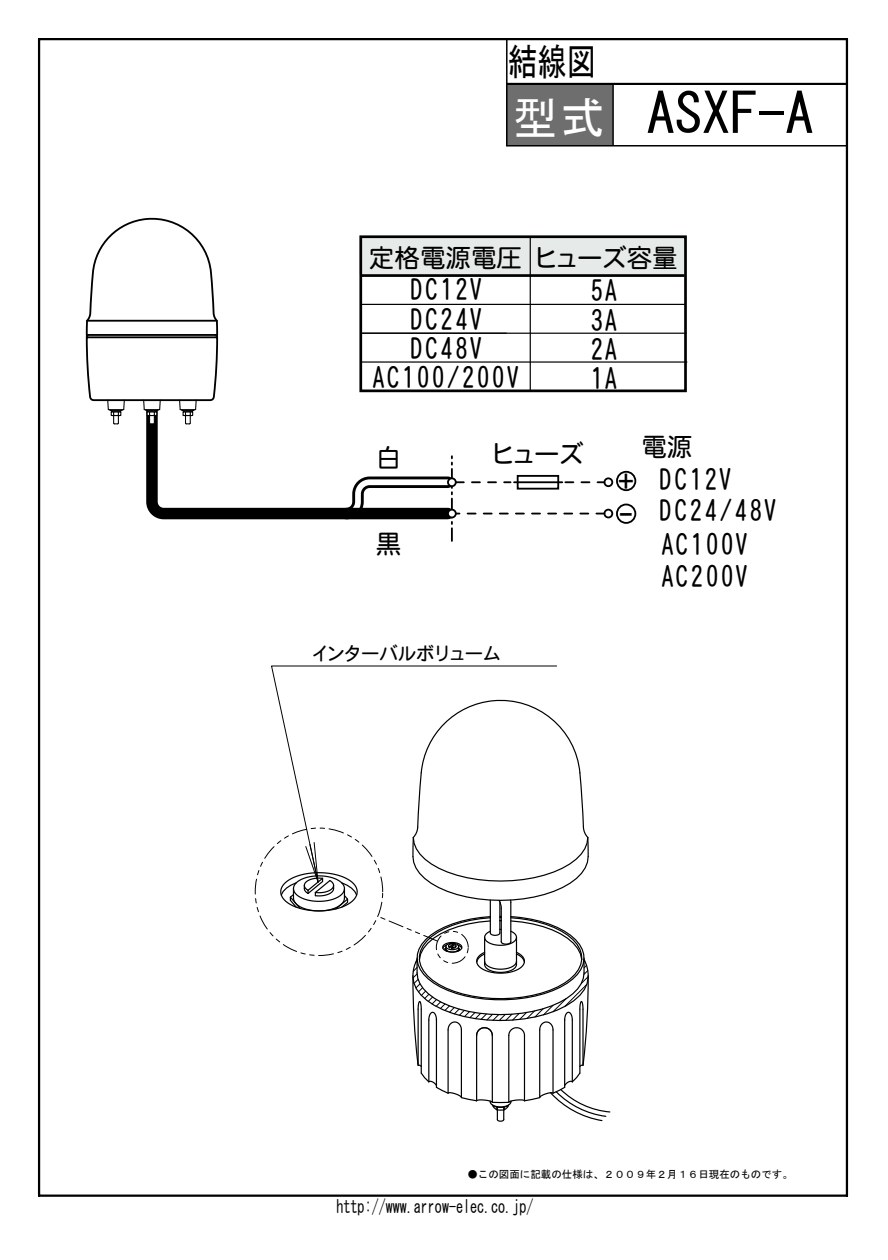
<style>
.page{position:relative;width:888px;height:1260px;background:#fff}
.page>*{position:absolute;margin:0;border:0;box-sizing:border-box;transform-origin:0 0}
.t1{font:55.5px "MS Gothic";color:#000}
.t2{font:37.5px "MS Gothic";color:#000;scale:.78 1}
.t3{font:33.45px "Arial";color:#000;scale:1.28 1}
.t4{font:31.05px "Arial";color:#000;scale:.95 1}
.t5{font:25.5px/29.1px "HGP Heisei Marugothictai W4";color:#000}
.t6{font:18.45px "HGP Heisei Marugothictai W4";color:#000}
.t7{font:18px "MS Gothic";color:#000;scale:.78 1}
.t8{font:10.5px "MS Gothic";color:#000}
.s1{font-size:45px;color:#fff}
</style>
<div class="page">
<div style="left:507px;top:84px;width:106px;height:62px;background:#6e6e6e"></div>
<hr style="left:507px;top:83px;width:340px;height:2px;background:#000">
<hr style="left:506px;top:39px;width:2px;height:107px;background:#000">
<hr style="left:612px;top:84px;width:2px;height:62px;background:#000">
<hr style="left:507px;top:145px;width:340px;height:2px;background:#000">
<hr style="left:39px;top:38px;width:808px;height:2px;background:#000">
<hr style="left:38px;top:39px;width:2px;height:1157px;background:#000">
<hr style="left:846px;top:39px;width:2px;height:1157px;background:#000">
<hr style="left:39px;top:1195px;width:808px;height:2px;background:#000">
<hr style="left:501px;top:908px;width:1px;height:34px;background:#000">
<hr style="left:510px;top:902px;width:1px;height:40px;background:#000">
<hr style="left:490px;top:900px;width:1px;height:33px;background:#000">
<hr style="left:499px;top:902px;width:1px;height:31px;background:#000">
<svg style="left:428px;top:723px;width:161px;height:186px"></svg>
<svg style="left:377px;top:915px;width:234px;height:207px"></svg>
<svg style="left:271px;top:666px;width:286px;height:216px"></svg>
<svg style="left:280px;top:842px;width:79px;height:70px"></svg>
<div style="left:359px;top:236px;width:326px;height:39px;background:#e6eae8"></div>
<div style="left:359px;top:235px;width:328px;height:157px;border:3px solid #000"></div>
<hr style="left:361px;top:274px;width:323px;height:3px;background:#000">
<hr style="left:361px;top:304px;width:325px;height:1px;background:#000">
<div style="left:604px;top:477px;width:9px;height:10px;border:2px solid #000;border-radius:50%"></div>
<div style="left:604px;top:509px;width:9px;height:9px;border:2px solid #000;border-radius:50%"></div>
<div style="left:616px;top:504px;width:20px;height:20px;border:2px solid #000;border-radius:50%"></div>
<div style="left:616px;top:471px;width:20px;height:20px;border:2px solid #000;border-radius:50%"></div>
<hr style="left:362px;top:333px;width:324px;height:1px;background:#000">
<hr style="left:361px;top:361px;width:326px;height:2px;background:#000">
<svg style="left:85px;top:217px;width:519px;height:324px"></svg>
<h2 class="t2" style="left:508px;top:43px;width:114px">結線図</h2>
<h1 class="t1" style="left:513px;top:86px;width:302px"><span class="s1">型式</span> ASXF-A</h1>
<p class="t5" style="left:409px;top:242px;width:270px;line-height:31.7px;text-indent:-40px">定格電源電圧ヒューズ容量<br>DC12V</p>
<p class="t5" style="left:372px;top:304px;width:149px;text-align:center">DC24V<br>DC48V<br>AC100/200V</p>
<p class="t5" style="left:589px;top:276px;width:30px;text-align:justify">5A 3A 2A 1A</p>
<p class="t5" style="left:376px;top:443px;width:27px">白</p>
<p class="t5" style="left:658px;top:430px;width:120px;line-height:32.2px;text-indent:-17px">電源<br>DC12V<br>DC24/48V<br>AC100V<br>AC200V</p>
<p class="t5" style="left:492px;top:439px;width:93px">ヒューズ</p>
<p class="t4" style="left:618px;top:461px;width:20px">+</p>
<h3 class="t3" style="left:619px;top:489px;width:13px">-</h3>
<p class="t5" style="left:376px;top:529px;width:27px">黒</p>
<p class="t6" style="left:313px;top:644px;width:189px">インターバルボリューム</p>
<p class="t8" style="left:467px;top:1169px;width:327px">●この図面に記載の仕様は、２００９年２月１６日現在のものです。</p>
<p class="t7" style="left:337px;top:1198px;width:281px">http://www.arrow-elec.co.jp/ 　</p>
</div>
